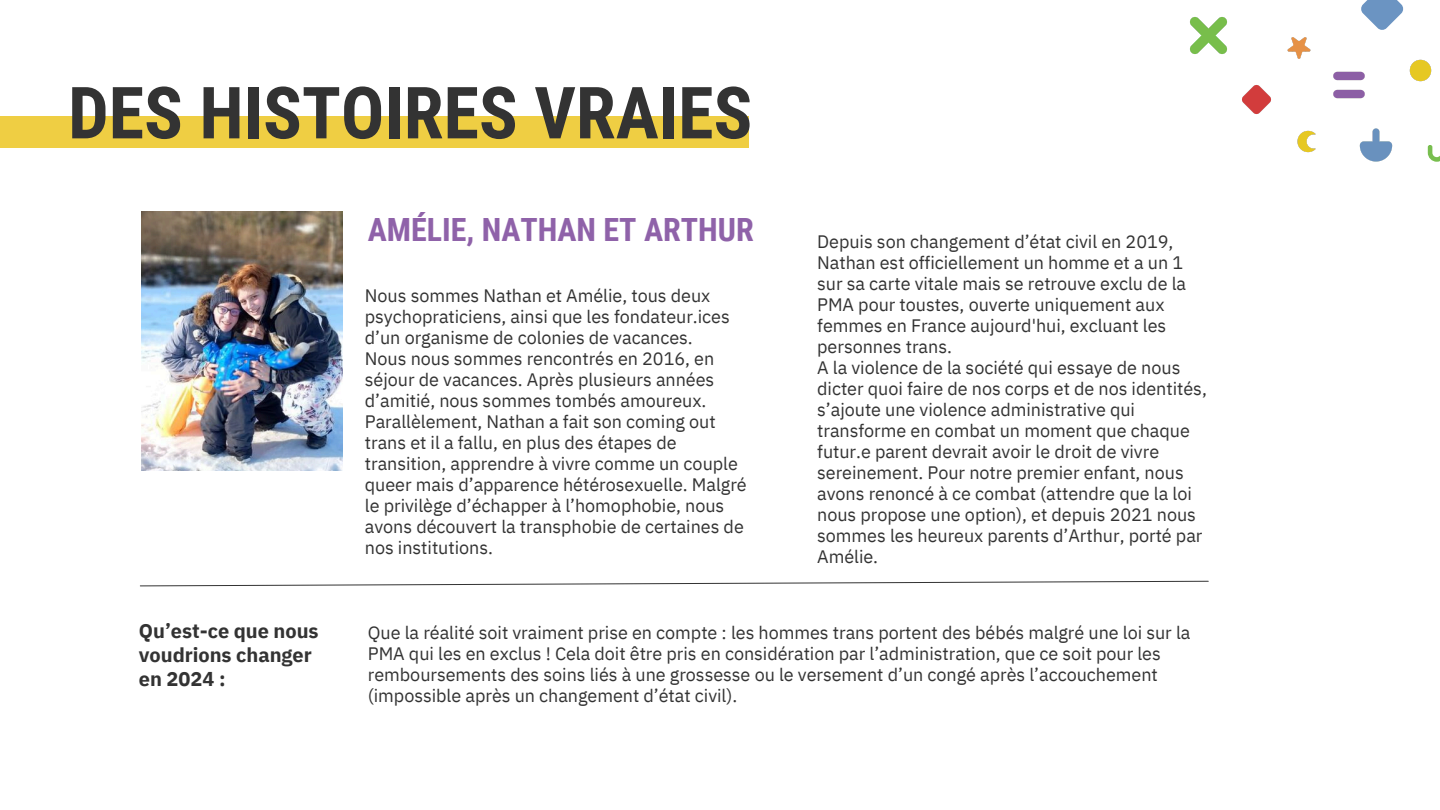
<style>
.page{position:relative;width:1440px;height:810px;background:#fff}
.page>*{position:absolute;margin:0;border:0;box-sizing:border-box;transform-origin:0 0}
.t1{font:700 72px "Roboto Condensed";color:#333}
.t2{font:700 32px "Roboto Condensed";color:#8f62a9}
.t3{font:700 20px/24px "IBM Plex Sans";letter-spacing:-.005em;color:#333}
.t4{font:18px/21px "IBM Plex Sans";letter-spacing:-.005em;color:#333}
</style>
<div class="page">
<div style="left:0;top:116px;width:748px;height:31px;background:#efce43"></div>
<img style="left:1242px;top:85px;width:29px;height:29px">
<img style="left:1190px;top:17px;width:37px;height:37px">
<img style="left:1359px;top:128px;width:34px;height:34px">
<img style="left:1333px;top:71px;width:32px;height:28px">
<img style="left:1287px;top:37px;width:24px;height:22px">
<svg style="left:1361px;top:0;width:42px;height:30px"></svg>
<img style="left:1409px;top:59px;width:23px;height:23px">
<svg style="left:1428px;top:145px;width:12px;height:17px"></svg>
<img style="left:1297px;top:130px;width:19px;height:23px">
<svg style="left:140px;top:581px;width:1069px;height:6px"></svg>
<img style="left:141px;top:211px;width:201px;height:259px">
<h3 class="t1" style="left:68px;top:72px;width:686px">DES HISTOIRES VRAIES</h3>
<p class="t2" style="left:368px;top:211px;width:387px">AMÉLIE, NATHAN ET ARTHUR</p>
<p class="t4" style="left:365px;top:285px;width:366px">Nous sommes Nathan et Amélie, tous deux psychopraticiens, ainsi que les fondateur.ices d’un organisme de colonies de vacances.</p>
<p class="t4" style="left:365px;top:348px;width:383px">Nous nous sommes rencontrés en 2016, en séjour de vacances. Après plusieurs années d’amitié, nous sommes tombés amoureux.<br>Parallèlement, Nathan a fait son coming out trans et il a fallu, en plus des étapes de transition, apprendre à vivre comme un couple queer mais d’apparence hétérosexuelle. Malgré le privilège d’échapper à l’homophobie, nous avons découvert la transphobie de certaines de nos institutions.</p>
<p class="t4" style="left:817px;top:231px;width:370px">Depuis son changement d’état civil en 2019, Nathan est officiellement un homme et a un 1 sur sa carte vitale mais se retrouve exclu de la PMA pour toustes, ouverte uniquement aux femmes en France aujourd'hui, excluant les personnes trans.</p>
<p class="t4" style="left:817px;top:357px;width:391px">A la violence de la société qui essaye de nous dicter quoi faire de nos corps et de nos identités, s’ajoute une violence administrative qui transforme en combat un moment que chaque futur.e parent devrait avoir le droit de vivre sereinement. Pour notre premier enfant, nous avons renoncé à ce combat (attendre que la loi nous propose une option), et depuis 2021 nous sommes les heureux parents d’Arthur, porté par Amélie.</p>
<p class="t3" style="left:139px;top:619px;width:181px">Qu’est-ce que nous voudrions changer en 2024 :</p>
<p class="t4" style="left:368px;top:622px;width:824px">Que la réalité soit vraiment prise en compte : les hommes trans portent des bébés malgré une loi sur la PMA qui les en exclus ! Cela doit être pris en considération par l’administration, que ce soit pour les remboursements des soins liés à une grossesse ou le versement d’un congé après l’accouchement (impossible après un changement d’état civil).</p>
</div>
